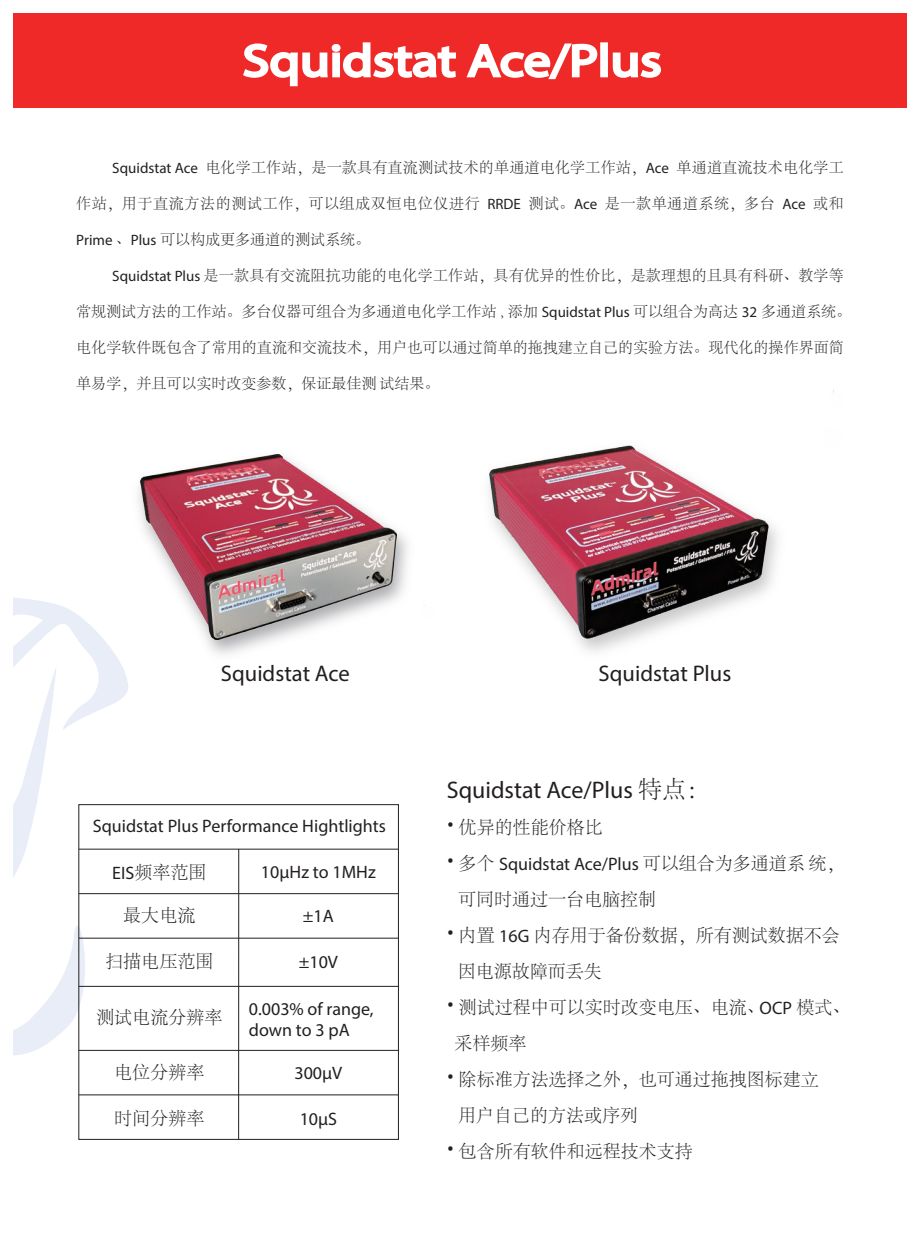
<style>
.page{position:relative;width:919px;height:1234px;background:#fff}
.page>*{position:absolute;margin:0;border:0;box-sizing:border-box;transform-origin:0 0}
.t1{font:45px "Myriad Pro";color:#fff;scale:1.2 1}
.t2{font:24px "Myriad Pro";color:#231f20}
.t3{font:22.65px "Myriad Pro";color:#231f20}
.t4{font:300 18px "Adobe Song Std";color:#231f20}
.t5{font:18px/21px "Myriad Pro";color:#231f20}
.t6{font:300 15px "Adobe Song Std";letter-spacing:.005em;color:#231f20}
.t7{font:300 15px "Adobe Song Std";letter-spacing:.04em;color:#231f20}
.s1{font-family:"Myriad Pro";font-weight:400}
.s2{font-family:"Adobe Song Std";font-weight:300}
.s3{font-family:"Myriad Pro";font-weight:400;font-size:36px}
.s4{font-size:36px}
</style>
<div class="page">
<img style="left:488px;top:445px;width:290px;height:207px">
<svg style="left:13px;top:597px;width:122px;height:458px"></svg>
<div style="left:13px;top:13px;width:893px;height:94px;background:#ee2928"></div>
<svg style="left:243px;top:42px;width:213px;height:45px"></svg>
<svg style="left:466px;top:43px;width:132px;height:37px"></svg>
<div style="left:600px;top:42px;width:8px;height:35px;border:3px solid #fff"></div>
<svg style="left:612px;top:52px;width:49px;height:26px"></svg>
<div style="left:78px;top:804px;width:321px;height:335px;border:1px solid #231f20"></div>
<hr style="left:79px;top:1094px;width:319px;height:1px;background:#231f20">
<hr style="left:79px;top:1049px;width:319px;height:1px;background:#231f20">
<hr style="left:79px;top:985px;width:319px;height:1px;background:#231f20">
<hr style="left:79px;top:937px;width:319px;height:1px;background:#231f20">
<hr style="left:79px;top:893px;width:319px;height:1px;background:#231f20">
<hr style="left:79px;top:848px;width:319px;height:1px;background:#231f20">
<hr style="left:238px;top:848px;width:1px;height:291px;background:#231f20">
<img style="left:126px;top:454px;width:282px;height:213px">
<img style="left:141px;top:455px;width:255px;height:184px">
<h1 class="t1" style="left:243px;top:33px;width:350px">Squidstat Ace/Plus</h1>
<p class="t6" style="left:112px;top:159px;width:733px"><span class="s1">Squidstat Ace</span> 电化学工作站，是一款具有直流测试技术的单通道电化学工作站，<span class="s1">Ace</span> 单通道直流技术电化学工</p>
<p class="t7" style="left:76px;top:195px;width:768px">作站，用于直流方法的测试工作，可以组成双恒电位仪进行 <span class="s1">RRDE</span> 测试。<span class="s1">Ace</span> 是一款单通道系统，多台 <span class="s1">Ace</span> 或和</p>
<p class="t6" style="left:76px;top:231px;width:295px"><span class="s1">Prime</span> 、<span class="s1">Plus</span> 可以构成更多通道的测试系统。</p>
<p class="t6" style="left:112px;top:267px;width:733px"><span class="s1">Squidstat Plus</span> 是一款具有交流阻抗功能的电化学工作站，具有优异的性价比，是款理想的且具有科研、教学等</p>
<p class="t6" style="left:76px;top:303px;width:776px">常规测试方法的工作站。多台仪器可组合为多通道电化学工作站 , 添加 <span class="s1">Squidstat Plus</span> 可以组合为高达 <span class="s1">32</span> 多通道系统。</p>
<p class="t6" style="left:76px;top:339px;width:769px">电化学软件既包含了常用的直流和交流技术，用户也可以通过简单的拖拽建立自己的实验方法。现代化的操作界面简</p>
<p class="t6" style="left:76px;top:375px;width:365px">单易学，并且可以实时改变参数，保证最佳测 试结果。</p>
<h3 class="t3" style="left:221px;top:659px;width:130px">Squidstat Ace</h3>
<h3 class="t3" style="left:598px;top:659px;width:134px">Squidstat Plus</h3>
<p class="t5" style="left:93px;top:814px;width:294px">Squidstat Plus Performance Hightlights</p>
<p class="t4" style="left:112px;top:862px;width:96px"><span class="s1">EIS</span>频率范围</p>
<p class="t5" style="left:261px;top:861px;width:116px">10μHz to 1MHz</p>
<p class="t4" style="left:123px;top:906px;width:73px">最大电流</p>
<p class="t5" style="left:303px;top:905px;width:32px">±1A</p>
<p class="t4" style="left:105px;top:951px;width:109px">扫描电压范围</p>
<p class="t5" style="left:249px;top:997px;width:126px">0.003% of range, down to 3 pA</p>
<p class="t5" style="left:299px;top:950px;width:41px">±10V</p>
<p class="t4" style="left:96px;top:1007px;width:127px">测试电流分辨率</p>
<p class="t4" style="left:114px;top:1062px;width:91px">电位分辨率</p>
<p class="t5" style="left:294px;top:1061px;width:49px">300μV</p>
<p class="t4" style="left:114px;top:1108px;width:91px">时间分辨率</p>
<p class="t5" style="left:300px;top:1107px;width:39px">10μS</p>
<h2 class="t2" style="left:446px;top:774px;width:265px">Squidstat Ace/Plus <span class="s2">特点：</span></h2>
<p class="t4" style="left:446px;top:817px;width:157px"><span class="s3">·</span> 优异的性能价格比</p>
<p class="t5" style="left:446px;top:852px;width:399px"><span class="s4">·</span> <span class="s2">多个</span> Squidstat Ace/Plus <span class="s2">可以组合为多通道系统，</span></p>
<p class="t4" style="left:458px;top:889px;width:199px">可同时通过一台电脑控制</p>
<p class="t4" style="left:446px;top:925px;width:395px"><span class="s3">·</span> 内置 <span class="s1">16G</span> 内存用于备份数据，所有测试数据不会</p>
<p class="t4" style="left:458px;top:961px;width:145px">因电源故障而丢失</p>
<p class="t4" style="left:446px;top:997px;width:405px"><span class="s3">·</span> 测试过程中可以实时改变电压、电流、<span class="s1">OCP</span> 模式、</p>
<p class="t4" style="left:454px;top:1033px;width:73px">采样频率</p>
<p class="t4" style="left:446px;top:1069px;width:373px"><span class="s3">·</span> 除标准方法选择之外，也可通过拖拽图标建立</p>
<p class="t4" style="left:458px;top:1105px;width:181px">用户自己的方法或序列</p>
<p class="t4" style="left:446px;top:1141px;width:247px"><span class="s3">·</span> 包含所有软件和远程技术支持</p>
</div>
